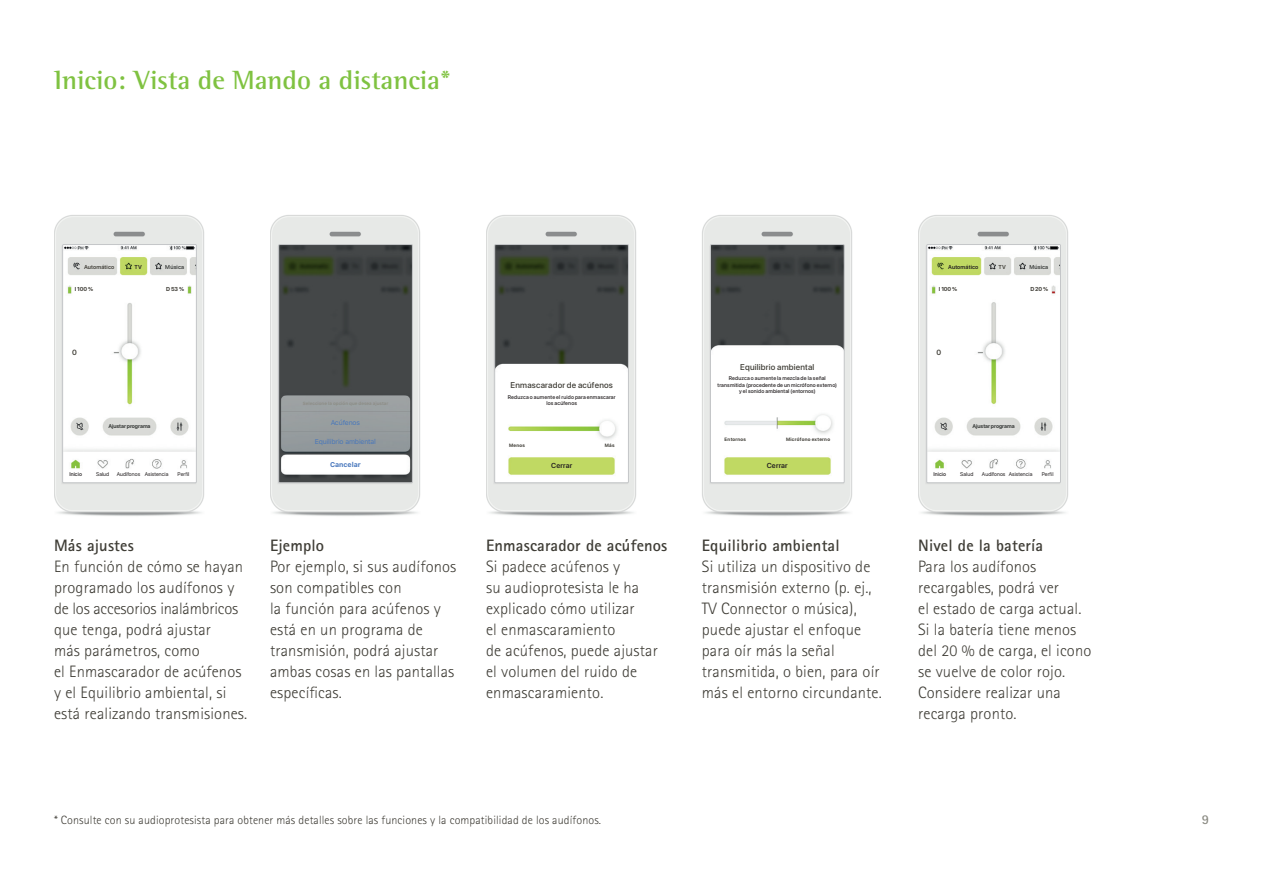
<style>
.page{position:relative;width:1263px;height:893px;background:#fff}
.page>*{position:absolute;margin:0;border:0;box-sizing:border-box;transform-origin:0 0}
.t1{font:700 27px "Rotis Semi Serif Pro";color:#7fc241}
.t2{font:300 16.5px/21px "Rotis Sans Serif Pro";letter-spacing:.01em;color:#3f3d36}
.t3{font:700 16.5px "Rotis Sans Serif Pro";letter-spacing:.01em;color:#3f3d36}
.t4{font:700 13.5px "Rotis Sans Serif Pro";color:#8b8b83}
.t5{font:300 12px "Rotis Sans Serif Pro";letter-spacing:.01em;color:#3f3d36}
.t6{font:500 8.4px "SF Pro Display";letter-spacing:.025em;color:#3f3d36}
.t7{font:600 7.5px "SF Pro Display";color:#3f3d36}
.t8{font:600 7.2px "SF Pro Display";letter-spacing:.025em;color:#231f20}
.t9{font:6.9px "SFUI Text";letter-spacing:-.02em;color:#4776bc}
.t10{font:700 6.9px "SFUI Text";color:#4776bc}
.t11{font:700 5.7px "SF Pro Display";letter-spacing:-.02em;color:#3f3d36}
.t12{font:600 5.7px "SF Pro Display";letter-spacing:.02em;color:#3f3d36}
.t13{font:600 5.7px "SF Pro Display";letter-spacing:.025em;color:#231f20}
.t14{font:600 5.7px "SF Pro Display";letter-spacing:.025em;color:#383b39}
.t15{font:500 5.4px/6.4px "SF Pro Display";letter-spacing:.025em;color:#231f20;text-align:center}
.t16{font:5.4px "SF Pro Display";letter-spacing:.01em;color:#231f20}
.t17{font:700 5.4px "SF Pro Display";letter-spacing:-.005em;color:#383b39}
.t18{font:700 4.8px "SF Pro Display";letter-spacing:.055em;color:#3f3d36}
</style>
<div class="page">
<img style="left:54px;top:215px;width:150px;height:301px">
<img style="left:270px;top:215px;width:150px;height:301px">
<img style="left:486px;top:215px;width:150px;height:301px">
<img style="left:702px;top:215px;width:150px;height:301px">
<img style="left:918px;top:215px;width:150px;height:301px">
<img style="left:64px;top:246px;width:131px;height:235px">
<div style="left:62px;top:244px;width:135px;height:239px;border:1px solid #c4c6c8"></div>
<img style="left:280px;top:246px;width:131px;height:235px">
<div style="left:278px;top:244px;width:135px;height:239px;border:1px solid #c4c6c8"></div>
<img style="left:496px;top:246px;width:131px;height:235px">
<div style="left:494px;top:244px;width:135px;height:239px;border:1px solid #c4c6c8"></div>
<img style="left:712px;top:246px;width:130px;height:235px">
<div style="left:710px;top:244px;width:134px;height:239px;border:1px solid #c4c6c8"></div>
<img style="left:928px;top:246px;width:131px;height:235px">
<div style="left:926px;top:244px;width:135px;height:239px;border:1px solid #c4c6c8"></div>
<h1 class="t1" style="left:54px;top:63px;width:399px">Inicio: Vista de Mando a distancia*</h1>
<p class="t12" style="left:84px;top:263px;width:32px">Automático</p>
<p class="t13" style="left:948px;top:263px;width:32px">Automático</p>
<p class="t13" style="left:134px;top:263px;width:9px">TV</p>
<p class="t14" style="left:165px;top:263px;width:20px">Música</p>
<p class="t12" style="left:998px;top:263px;width:9px">TV</p>
<p class="t14" style="left:1029px;top:263px;width:20px">Música</p>
<p class="t11" style="left:166px;top:286px;width:19px">D 53 %</p>
<p class="t11" style="left:1030px;top:286px;width:19px">D 20 %</p>
<p class="t11" style="left:75px;top:286px;width:20px">I 100 %</p>
<p class="t11" style="left:939px;top:286px;width:20px">I 100 %</p>
<p class="t7" style="left:72px;top:348px;width:6px">0</p>
<p class="t7" style="left:936px;top:348px;width:6px">0</p>
<p class="t6" style="left:510px;top:380px;width:104px">Enmascarador de acúfenos</p>
<p class="t15" style="left:508px;top:394px;width:109px">Reduzca o aumente el ruido para enmascarar los acúfenos</p>
<p class="t6" style="left:740px;top:362px;width:76px">Equilibrio ambiental</p>
<p class="t15" style="left:717px;top:375px;width:121px">Reduzca o aumente la mezcla de la señal transmitida (procedente de un micrófono externo) y el sonido ambiental (entornos)</p>
<p class="t9" style="left:331px;top:417px;width:31px">Acúfenos</p>
<p class="t17" style="left:108px;top:422px;width:44px">Ajustar programa</p>
<p class="t17" style="left:972px;top:423px;width:44px">Ajustar programa</p>
<p class="t9" style="left:315px;top:437px;width:63px">Equilibrio ambiental</p>
<p class="t10" style="left:330px;top:459px;width:32px">Cancelar</p>
<p class="t18" style="left:509px;top:442px;width:17px">Menos</p>
<p class="t18" style="left:605px;top:442px;width:11px">Más</p>
<p class="t18" style="left:725px;top:436px;width:23px">Entornos</p>
<p class="t18" style="left:786px;top:436px;width:45px">Micrófono externo</p>
<p class="t8" style="left:551px;top:461px;width:23px">Cerrar</p>
<p class="t8" style="left:767px;top:461px;width:23px">Cerrar</p>
<p class="t15" style="left:69px;top:471px;width:14px">Inicio</p>
<p class="t16" style="left:96px;top:471px;width:15px">Salud</p>
<p class="t16" style="left:117px;top:471px;width:53px">Audífonos Asistencia</p>
<p class="t16" style="left:178px;top:471px;width:13px">Perfil</p>
<p class="t15" style="left:933px;top:471px;width:14px">Inicio</p>
<p class="t16" style="left:960px;top:471px;width:15px">Salud</p>
<p class="t16" style="left:982px;top:471px;width:52px">Audífonos Asistencia</p>
<p class="t16" style="left:1042px;top:471px;width:13px">Perfil</p>
<p class="t3" style="left:54px;top:535px;width:81px">Más ajustes</p>
<p class="t2" style="left:54px;top:556px;width:195px">En función de cómo se hayan programado los audífonos y de los accesorios inalámbricos que tenga, podrá ajustar<br>más parámetros, como<br>el Enmascarador de acúfenos y el Equilibrio ambiental, si está realizando transmisiones.</p>
<p class="t3" style="left:270px;top:535px;width:56px">Ejemplo</p>
<p class="t2" style="left:270px;top:556px;width:188px">Por ejemplo, si sus audífonos son compatibles con<br>la función para acúfenos y está en un programa de transmisión, podrá ajustar ambas cosas en las pantallas específicas.</p>
<p class="t3" style="left:486px;top:535px;width:183px">Enmascarador de acúfenos</p>
<p class="t2" style="left:486px;top:556px;width:173px">Si padece acúfenos y<br>su audioprotesista le ha explicado cómo utilizar<br>el enmascaramiento<br>de acúfenos, puede ajustar el volumen del ruido de enmascaramiento.</p>
<p class="t3" style="left:702px;top:535px;width:139px">Equilibrio ambiental</p>
<p class="t2" style="left:702px;top:556px;width:181px">Si utiliza un dispositivo de transmisión externo (p. ej.,<br>TV Connector o música), puede ajustar el enfoque para oír más la señal transmitida, o bien, para oír más el entorno circundante.</p>
<p class="t5" style="left:54px;top:813px;width:549px">* Consulte con su audioprotesista para obtener más detalles sobre las funciones y la compatibilidad de los audífonos.</p>
<p class="t3" style="left:918px;top:535px;width:127px">Nivel de la batería</p>
<p class="t2" style="left:918px;top:556px;width:175px">Para los audífonos recargables, podrá ver<br>el estado de carga actual.<br>Si la batería tiene menos del 20 % de carga, el icono se vuelve de color rojo.<br>Considere realizar una recarga pronto.</p>
<p class="t4" style="left:1202px;top:811px;width:9px">9</p>
</div>
